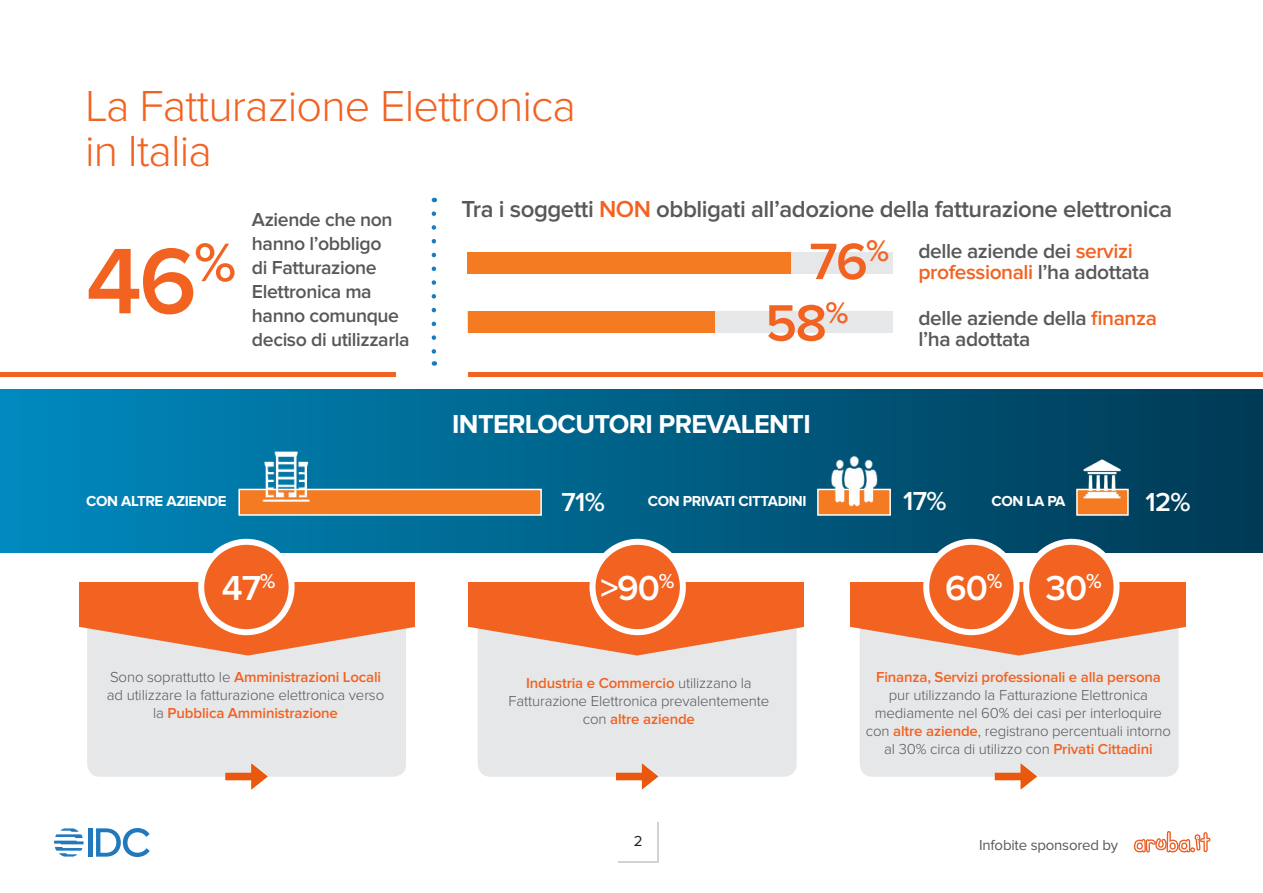
<style>
.page{position:relative;width:1263px;height:893px;background:#fff}
.page>*{position:absolute;margin:0;border:0;box-sizing:border-box;transform-origin:0 0}
.t1{font:600 96.45px "Proxima Nova";color:#f26221}
.t2{font:600 53.1px "Proxima Nova";color:#f26221}
.t3{font:300 45px/45px "Proxima Nova";letter-spacing:-.02em;color:#f26221}
.t4{font:600 36px "Proxima Nova";letter-spacing:-.03em;color:#fff}
.t5{font:700 27px "Proxima Nova";letter-spacing:-.025em;color:#fff}
.t6{font:600 27px "Proxima Nova";color:#fff}
.t7{font:600 24px "Proxima Nova";letter-spacing:-.02em;color:#57585a}
.t8{font:600 21px/21px "Proxima Nova";letter-spacing:-.02em;color:#57585a}
.t9{font:600 19.5px/24px "Proxima Nova";letter-spacing:-.02em;color:#57585a}
.t10{font:300 15px/18px "Proxima Nova";letter-spacing:-.01em;color:#57585a;text-align:center}
.t11{font:700 15px "Proxima Nova";letter-spacing:-.025em;color:#fff}
.t12{font:15px "Proxima Nova";letter-spacing:-.015em;color:#57585a}
.t13{font:15px "Proxima Nova";color:#231f20}
.s1{color:#f26221}
.s2{font-weight:600;color:#f26221}
</style>
<div class="page">
<hr style="left:658px;top:822px;width:1px;height:41px;background:#d1d2d4">
<hr style="left:619px;top:862px;width:40px;height:1px;background:#d1d2d4">
<hr style="left:88px;top:828px;width:4px;height:29px;background:#2079bd">
<svg style="left:96px;top:828px;width:54px;height:29px"></svg>
<svg style="left:54px;top:828px;width:30px;height:28px"></svg>
<svg style="left:1134px;top:831px;width:77px;height:21px"></svg>
<div style="left:468px;top:252px;width:425px;height:21px;background:#e6e7e9"></div>
<div style="left:478px;top:612px;width:319px;height:165px;background:#e6e7e9;border-radius:13px"></div>
<div style="left:860px;top:612px;width:319px;height:165px;background:#e6e7e9;border-radius:13px"></div>
<div style="left:87px;top:612px;width:319px;height:165px;background:#e6e7e9;border-radius:13px"></div>
<div style="left:0;top:389px;width:1263px;height:164px;background:linear-gradient(to right,#0089bd,#013a54)"></div>
<div style="left:79px;top:582px;width:336px;height:45px;background:#f26221"></div>
<svg style="left:80px;top:627px;width:334px;height:29px"></svg>
<div style="left:468px;top:582px;width:336px;height:45px;background:#f26221"></div>
<svg style="left:469px;top:627px;width:334px;height:29px"></svg>
<div style="left:850px;top:582px;width:336px;height:45px;background:#f26221"></div>
<svg style="left:851px;top:627px;width:334px;height:29px"></svg>
<div style="left:201px;top:542px;width:91px;height:90px;background:#f26221;border-radius:50%"></div>
<div style="left:198px;top:539px;width:97px;height:96px;border:6px solid #fff;border-radius:50%"></div>
<div style="left:592px;top:542px;width:91px;height:90px;background:#f26221;border-radius:50%"></div>
<div style="left:589px;top:539px;width:97px;height:96px;border:6px solid #fff;border-radius:50%"></div>
<div style="left:926px;top:542px;width:91px;height:90px;background:#f26221;border-radius:50%"></div>
<div style="left:923px;top:539px;width:97px;height:96px;border:6px solid #fff;border-radius:50%"></div>
<div style="left:1026px;top:542px;width:90px;height:90px;background:#f26221;border-radius:50%"></div>
<div style="left:1023px;top:539px;width:96px;height:96px;border:6px solid #fff;border-radius:50%"></div>
<div style="left:238px;top:489px;width:304px;height:27px;background:#f47b21;border:2px solid #fff"></div>
<div style="left:817px;top:489px;width:74px;height:27px;background:#f47b21;border:2px solid #fff"></div>
<div style="left:1076px;top:489px;width:53px;height:27px;background:#f47b21;border:2px solid #fff"></div>
<svg style="left:432px;top:214px;width:4px;height:152px"></svg>
<img style="left:826px;top:453px;width:54px;height:54px">
<img style="left:1078px;top:455px;width:48px;height:47px">
<img style="left:254px;top:449px;width:69px;height:53px">
<svg style="left:995px;top:763px;width:42px;height:26px"></svg>
<svg style="left:616px;top:763px;width:42px;height:26px"></svg>
<svg style="left:226px;top:763px;width:42px;height:26px"></svg>
<hr style="left:0;top:372px;width:395px;height:4px;background:#f26221">
<div style="left:468px;top:252px;width:323px;height:21px;background:#f47b21"></div>
<div style="left:468px;top:311px;width:425px;height:22px;background:#e6e7e9"></div>
<div style="left:468px;top:311px;width:246px;height:22px;background:#f47b21"></div>
<hr style="left:468px;top:372px;width:795px;height:4px;background:#f26221">
<p class="t3" style="left:85px;top:84px;width:492px">La Fatturazione Elettronica in Italia</p>
<p class="t7" style="left:461px;top:195px;width:712px">Tra i soggetti <span class="s1">NON</span> obbligati all’adozione della fatturazione elettronica</p>
<p class="t9" style="left:252px;top:208px;width:159px">Aziende che non hanno l’obbligo<br>di Fatturazione<br>Elettronica ma hanno comunque deciso di utilizzarla</p>
<p class="t1" style="left:86px;top:226px;width:152px">46<sup>%</sup></p>
<p class="t2" style="left:809px;top:231px;width:82px">76<sup>%</sup></p>
<p class="t8" style="left:918px;top:241px;width:233px">delle aziende dei <span class="s1">servizi professionali</span> l’ha adottata</p>
<p class="t8" style="left:918px;top:308px;width:240px">delle aziende della <span class="s1">finanza </span>l’ha adottata</p>
<p class="t2" style="left:765px;top:292px;width:85px">58<sup>%</sup></p>
<p class="t5" style="left:452px;top:408px;width:360px">INTERLOCUTORI PREVALENTI</p>
<p class="t11" style="left:86px;top:492px;width:142px">CON ALTRE AZIENDE</p>
<p class="t6" style="left:561px;top:486px;width:45px">71%</p>
<p class="t11" style="left:648px;top:493px;width:160px">CON PRIVATI CITTADINI</p>
<p class="t6" style="left:903px;top:485px;width:45px">17%</p>
<p class="t11" style="left:991px;top:493px;width:76px">CON LA PA</p>
<p class="t6" style="left:1145px;top:486px;width:47px">12%</p>
<p class="t4" style="left:222px;top:567px;width:55px">47<sup>%</sup></p>
<p class="t4" style="left:600px;top:567px;width:76px">&gt;90<sup>%</sup></p>
<p class="t4" style="left:945px;top:567px;width:59px">60<sup>%</sup></p>
<p class="t4" style="left:1045px;top:567px;width:58px">30<sup>%</sup></p>
<p class="t10" style="left:107px;top:668px;width:279px">Sono soprattutto le <span class="s2">Amministrazioni Locali </span>ad utilizzare la fatturazione elettronica verso la <span class="s2">Pubblica Amministrazione</span></p>
<p class="t10" style="left:508px;top:674px;width:262px"><span class="s2">Industria e Commercio</span> utilizzano la<br>Fatturazione Elettronica prevalentemente con <span class="s2">altre aziende</span></p>
<p class="t10" style="left:866px;top:668px;width:307px"><span class="s2">Finanza, Servizi professionali e alla persona </span>pur utilizzando la Fatturazione Elettronica mediamente nel 60% dei casi per interloquire con <span class="s2">altre aziende</span>, registrano percentuali intorno al 30% circa di utilizzo con <span class="s2">Privati Cittadini</span></p>
<p class="t13" style="left:634px;top:833px;width:10px">2</p>
<p class="t12" style="left:979px;top:837px;width:141px">Infobite sponsored by</p>
</div>
